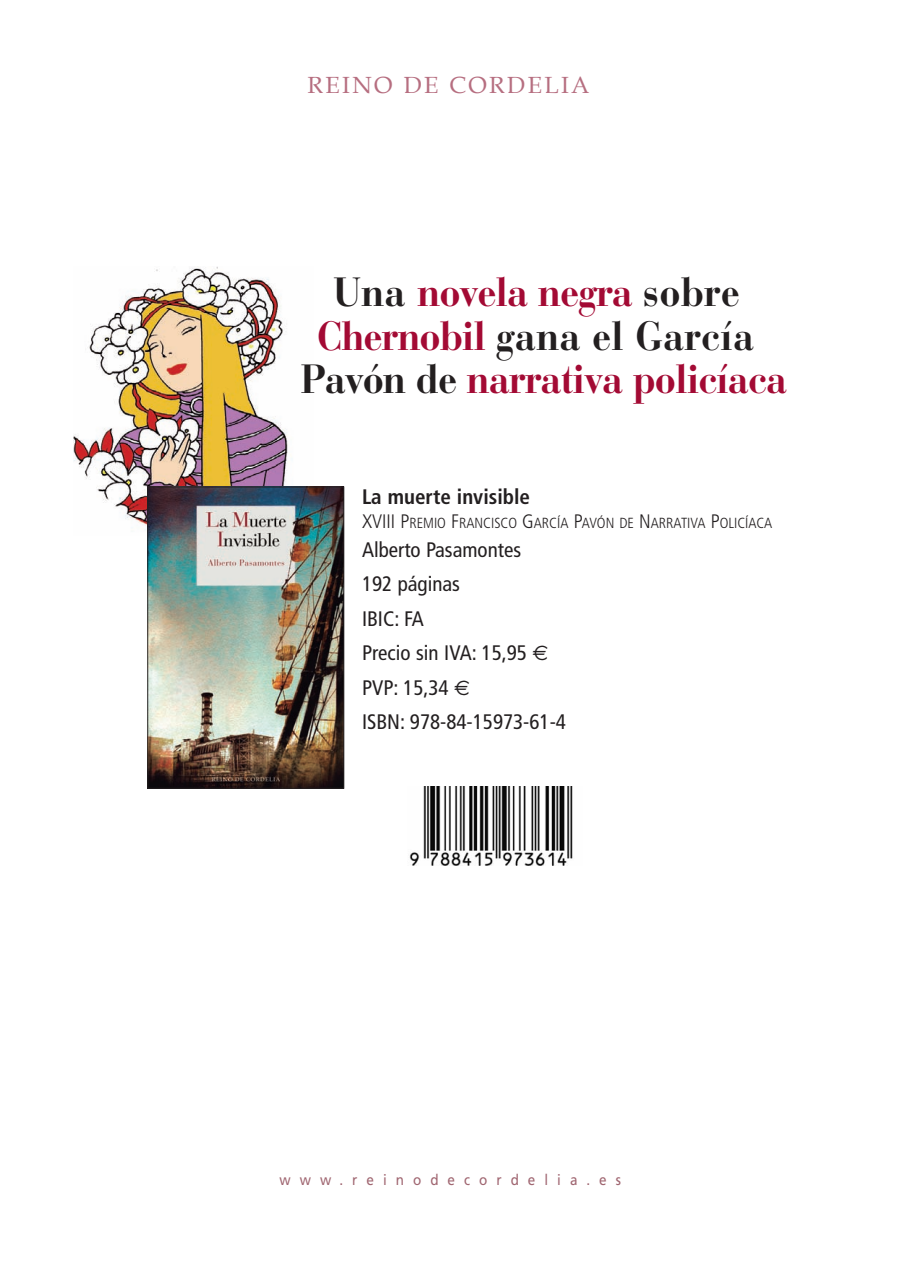
<style>
.page{position:relative;width:897px;height:1264px;background:#fff}
.page>*{position:absolute;margin:0;border:0;box-sizing:border-box;transform-origin:0 0}
.t1{font:700 40.5px/43.5px "Bauer Bodoni";letter-spacing:-.03em;color:#a30a34;text-align:center;scale:.94 1}
.t2{font:23.4px "Book Antiqua";letter-spacing:.1em;color:#b66e80}
.t3{font:condensed 21px/34.5px "Frutiger";color:#231f20}
.t4{font:700 condensed 21px "Frutiger";color:#231f20}
.t5{font:15px "Frutiger";letter-spacing:.665em;color:#a06671;scale:.9 1}
.t6{font:300 condensed 14.7px "Frutiger";color:#231f20}
.s1{color:#231f20}
.s2{font-size:19.5px}
</style>
<div class="page">
<img style="left:74px;top:266px;width:239px;height:264px">
<img style="left:149px;top:489px;width:193px;height:297px">
<div style="left:147px;top:487px;width:197px;height:301px;border:1px solid #231f20"></div>
<img style="left:409px;top:786px;width:164px;height:79px">
<p class="t2" style="left:307px;top:71px;width:283px">REINO DE CORDELIA</p>
<h1 class="t1" style="left:300px;top:270px;width:519px"><span class="s1">Una</span> novela negra <span class="s1">sobre<br></span>Chernobil <span class="s1">gana el García<br>Pavón de</span> narrativa policíaca</h1>
<p class="t4" style="left:362px;top:484px;width:170px">La muerte invisible</p>
<p class="t6" style="left:362px;top:515px;width:412px"><span class="s2">XVIII P</span>REMIO <span class="s2">F</span>RANCISCO <span class="s2">G</span>ARCÍA <span class="s2">P</span>AVÓN DE <span class="s2">N</span>ARRATIVA <span class="s2">P</span>OLICÍACA</p>
<p class="t3" style="left:362px;top:532px;width:205px">Alberto Pasamontes<br>192 páginas<br>IBIC: FA<br>Precio sin IVA: 15,95<br>PVP: 15,34<br>ISBN: 978-84-15973-61-4</p>
<p class="t5" style="left:279px;top:1170px;width:381px">www.reinodecordelia.es</p>
</div>
